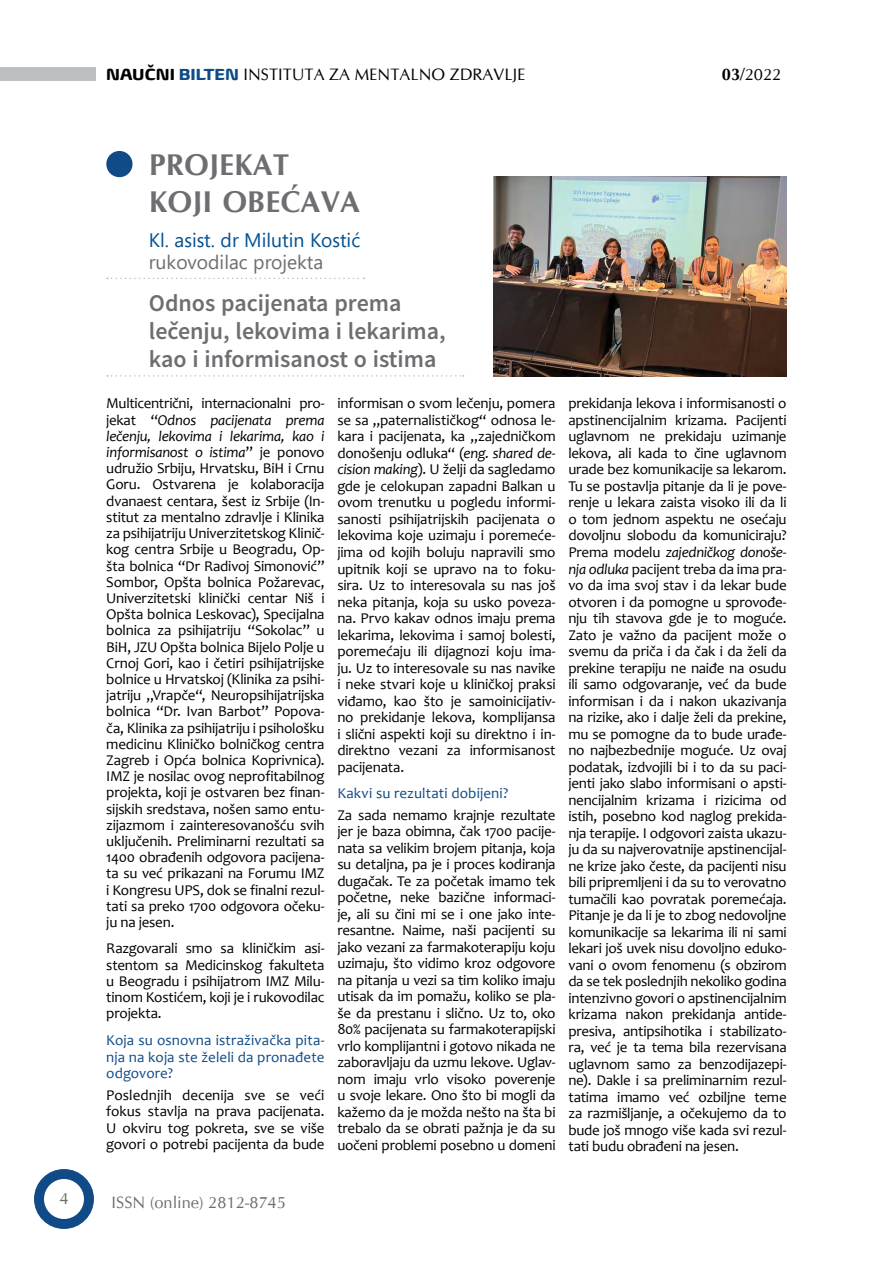
<style>
.page{position:relative;width:893px;height:1263px;background:#fff}
.page>*{position:absolute;margin:0;border:0;box-sizing:border-box;transform-origin:0 0}
.Naslov{font:700 30px/37.5px "CG Omega";color:#6d6e71}
.Podnaslov{font:600 24px/27.6px "Source Sans Pro";color:#6d6e71}
.Podnaslov-2{font:19.5px/22.5px "Segoe Pro";color:#035193}
.t1{font:16.5px "CG Omega";color:#000}
.t2{font:16.5px "CG Omega";color:#6d6e71}
.Body_-_2{font:15px/16.5px "Candara";letter-spacing:-.015em;color:#000;text-align:justify}
.Pitanje{font:15px/16.5px "Candara";letter-spacing:.005em;color:#104b88;text-align:justify}
.s1{font-family:"Biome W04";font-weight:700}
.s2{font-family:"Biome W04";font-weight:700;color:#104b88}
.s3{font-weight:700}
.s4{color:#6d6e71}
.s5{font-style:italic}
</style>
<div class="page">
<div style="left:34px;top:1169px;width:60px;height:60px;background:#104b88;border-radius:50%"></div>
<div style="left:44px;top:1179px;width:40px;height:40px;background:#fff;border-radius:50%"></div>
<div style="left:0;top:67px;width:96px;height:14px;background:#bcbec0"></div>
<div style="left:106px;top:151px;width:27px;height:26px;background:#104b88;border-radius:50%"></div>
<svg style="left:107px;top:278px;width:258px;height:1px"></svg>
<img style="left:493px;top:176px;width:294px;height:200px">
<svg style="left:107px;top:375px;width:357px;height:2px"></svg>
<p class="t2" style="left:59px;top:1188px;width:11px">4</p>
<p class="t1" style="left:106px;top:64px;width:421px"><span class="s1">NAUČNI</span> <span class="s2">BILTEN</span> INSTITUTA ZA MENTALNO ZDRAVLJE</p>
<p class="t1" style="left:722px;top:65px;width:61px"><span class="s3">03</span>/2022</p>
<p class="Naslov" style="left:149px;top:146px;width:213px">PROJEKAT<br>KOJI OBEĆAVA</p>
<p class="Podnaslov-2" style="left:149px;top:228px;width:213px">Kl. asist. dr Milutin Kostić <span class="s4">rukovodilac projekta</span></p>
<p class="Podnaslov" style="left:149px;top:289px;width:298px">Odnos pacijenata prema lečenju, lekovima i lekarima, kao i informisanost o istima</p>
<p class="Body_-_2" style="left:106px;top:395px;width:220px">Multicentrični, internacionalni pro&shy;jekat “<span class="s5">Odnos pacijenata prema lečenju, lekovima i lekarima, kao i informisanost o istima</span>” je ponovo udružio Srbiju, Hrvatsku, BiH i Crnu Goru. Ostvarena je kolaboracija dvanaest centara, šest iz Srbije (In&shy;stitut za mentalno zdravlje i Klinika za psihijatriju Univerzitetskog Klinič&shy;kog centra Srbije u Beogradu, Op&shy;šta bolnica “Dr Radivoj Simonović” Sombor, Opšta bolnica Požarevac, Univerzitetski klinički centar Niš i Opšta bolnica Leskovac), Specijalna bolnica za psihijatriju “Sokolac” u BiH, JZU Opšta bolnica Bijelo Polje u Crnoj Gori, kao i četiri psihijatrijske bolnice u Hrvatskoj (Klinika za psihi&shy;jatriju „Vrapče“, Neuropsihijatrijska bolnica “Dr. Ivan Barbot” Popova&shy;ča, Klinika za psihijatriju i psihološku medicinu Kliničko bolničkog centra Zagreb i Opća bolnica Koprivnica).<br>IMZ je nosilac ovog neprofitabilnog projekta, koji je ostvaren bez finan&shy;sijskih sredstava, nošen samo entu&shy;zijazmom i zainteresovanošću svih uključenih. Preliminarni rezultati sa 1400 obrađenih odgovora pacijena&shy;ta su već prikazani na Forumu IMZ i Kongresu UPS, dok se finalni rezul&shy;tati sa preko 1700 odgovora očeku&shy;ju na jesen.</p>
<p class="Body_-_2" style="left:106px;top:940px;width:220px">Razgovarali smo sa kliničkim asi&shy;stentom sa Medicinskog fakulteta u Beogradu i psihijatrom IMZ Milu&shy;tinom Kostićem, koji je i rukovodilac projekta.</p>
<p class="Pitanje" style="left:106px;top:1032px;width:220px">Koja su osnovna istraživačka pita&shy;nja na koja ste želeli da pronađete odgovore?</p>
<p class="Body_-_2" style="left:106px;top:1087px;width:220px">Poslednjih decenija sve se veći fokus stavlja na prava pacijenata.<br>U okviru tog pokreta, sve se više govori o potrebi pacijenta da bude</p>
<p class="Body_-_2" style="left:337px;top:395px;width:220px">informisan o svom lečenju, pomera se sa „paternalističkog“ odnosa le&shy;kara i pacijenata, ka „zajedničkom donošenju odluka“ (<span class="s5">eng. shared de&shy;cision making</span>). U želji da sagledamo gde je celokupan zapadni Balkan u ovom trenutku u pogledu informi&shy;sanosti psihijatrijskih pacijenata o lekovima koje uzimaju i poremeće&shy;jima od kojih boluju napravili smo upitnik koji se upravo na to foku&shy;sira. Uz to interesovala su nas još neka pitanja, koja su usko poveza&shy;na. Prvo kakav odnos imaju prema lekarima, lekovima i samoj bolesti, poremećaju ili dijagnozi koju ima&shy;ju. Uz to interesovale su nas navike i neke stvari koje u kliničkoj praksi viđamo, kao što je samoinicijativ&shy;no prekidanje lekova, komplijansa i slični aspekti koji su direktno i in&shy;direktno vezani za informisanost pacijenata.</p>
<p class="Pitanje" style="left:337px;top:785px;width:173px">Kakvi su rezultati dobijeni?</p>
<p class="Body_-_2" style="left:337px;top:807px;width:220px">Za sada nemamo krajnje rezultate jer je baza obimna, čak 1700 pacije&shy;nata sa velikim brojem pitanja, koja su detaljna, pa je i proces kodiranja dugačak. Te za početak imamo tek početne, neke bazične informaci&shy;je, ali su čini mi se i one jako inte&shy;resantne. Naime, naši pacijenti su jako vezani za farmakoterapiju koju uzimaju, što vidimo kroz odgovore na pitanja u vezi sa tim koliko imaju utisak da im pomažu, koliko se pla&shy;še da prestanu i slično. Uz to, oko 80% pacijenata su farmakoterapijski vrlo komplijantni i gotovo nikada ne zaboravljaju da uzmu lekove. Uglav&shy;nom imaju vrlo visoko poverenje u svoje lekare. Ono što bi mogli da kažemo da je možda nešto na šta bi trebalo da se obrati pažnja je da su uočeni problemi posebno u domeni</p>
<p class="Body_-_2" style="left:568px;top:395px;width:220px">prekidanja lekova i informisanosti o apstinencijalnim krizama. Pacijenti uglavnom ne prekidaju uzimanje lekova, ali kada to čine uglavnom urade bez komunikacije sa lekarom.<br>Tu se postavlja pitanje da li je pove&shy;renje u lekara zaista visoko ili da li o tom jednom aspektu ne osećaju dovoljnu slobodu da komuniciraju?<br>Prema modelu <span class="s5">zajedničkog donoše&shy;nja odluka</span> pacijent treba da ima pra&shy;vo da ima svoj stav i da lekar bude otvoren i da pomogne u sprovođe&shy;nju tih stavova gde je to moguće.<br>Zato je važno da pacijent može o svemu da priča i da čak i da želi da prekine terapiju ne naiđe na osudu ili samo odgovaranje, već da bude informisan i da i nakon ukazivanja na rizike, ako i dalje želi da prekine, mu se pomogne da to bude urađe&shy;no najbezbednije moguće. Uz ovaj podatak, izdvojili bi i to da su paci&shy;jenti jako slabo informisani o apsti&shy;nencijalnim krizama i rizicima od istih, posebno kod naglog prekida&shy;nja terapije. I odgovori zaista ukazu&shy;ju da su najverovatnije apstinencijal&shy;ne krize jako česte, da pacijenti nisu bili pripremljeni i da su to verovatno tumačili kao povratak poremećaja.<br>Pitanje je da li je to zbog nedovoljne komunikacije sa lekarima ili ni sami lekari još uvek nisu dovoljno eduko&shy;vani o ovom fenomenu (s obzirom da se tek poslednjih nekoliko godina intenzivno govori o apstinencijalnim krizama nakon prekidanja antide&shy;presiva, antipsihotika i stabilizato&shy;ra, već je ta tema bila rezervisana uglavnom samo za benzodijazepi&shy;ne). Dakle i sa preliminarnim rezul&shy;tatima imamo već ozbiljne teme za razmišljanje, a očekujemo da to bude još mnogo više kada svi rezul&shy;tati budu obrađeni na jesen.</p>
<p class="t2" style="left:112px;top:1193px;width:176px">ISSN (online) 2812-8745</p>
</div>
